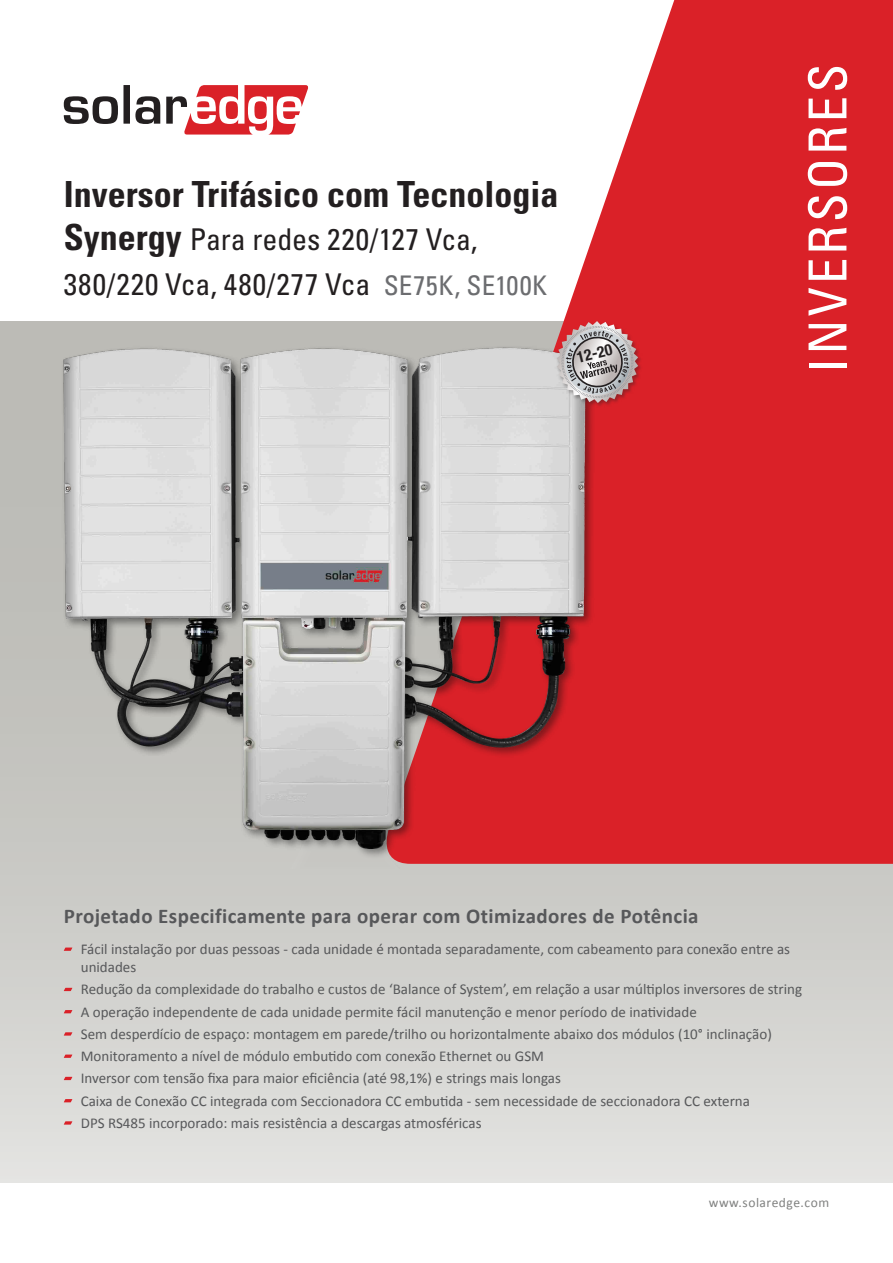
<style>
.page{position:relative;width:893px;height:1263px;background:#fff}
.page>*{position:absolute;margin:0;border:0;box-sizing:border-box;transform-origin:0 0}
.pg1_Family_vertical{font:condensed 52.5px "Univers LT Std";letter-spacing:.06em;color:#fff}
.pg1_Product_Header{font:700 condensed 36px "Univers LT Std";color:#231f20}
.pg1_Product_Header-2{font:condensed 30px "Univers LT Std";letter-spacing:.035em;color:#231f20}
.pg1_Product_Header-3{font:condensed 30px "Univers LT Std";letter-spacing:.005em;color:#231f20}
.pg1_Product_Header-4{font:condensed 27px "Univers LT Std";letter-spacing:.01em;color:#6c6d70}
.pg1_Text_bold{font:700 21px "Calibri";letter-spacing:.02em;color:#57585a}
.t1{font:700 condensed 15.6px "Helvetica Neue LT Std";color:#231f20}
.Pg1_Text_Bullets{font:15px/18px "Calibri";color:#57585a}
.pg1_Text_URL{font:13.5px "Calibri";letter-spacing:.04em;color:#808180}
</style>
<div class="page">
<div style="left:0;top:321px;width:893px;height:861px;background:linear-gradient(to bottom,#b4b3ae,#dbdbd8)"></div>
<svg style="left:377px;top:0;width:516px;height:864px;fill:#da2128"></svg>
<svg style="left:64px;top:85px;width:244px;height:50px"></svg>
<img style="left:40px;top:332px;width:569px;height:536px">
<div style="left:556px;top:321px;width:87px;height:87px;background:#231f20;opacity:.35"></div>
<svg style="left:557px;top:321px;width:81px;height:82px;background:#bb9799"></svg>
<svg style="left:64px;top:947px;width:8px;height:4px"></svg>
<svg style="left:64px;top:988px;width:8px;height:3px"></svg>
<svg style="left:64px;top:1010px;width:8px;height:3px"></svg>
<svg style="left:64px;top:1032px;width:8px;height:3px"></svg>
<svg style="left:64px;top:1054px;width:8px;height:4px"></svg>
<svg style="left:64px;top:1077px;width:8px;height:3px"></svg>
<svg style="left:64px;top:1099px;width:8px;height:3px"></svg>
<svg style="left:64px;top:1121px;width:8px;height:3px"></svg>
<p class="pg1_Product_Header" style="left:64px;top:172px;width:496px">Inversor Trifásico com Tecnologia</p>
<p class="pg1_Product_Header-3" style="left:190px;top:220px;width:289px">Para redes 220/127 Vca,</p>
<p class="pg1_Product_Header" style="left:64px;top:215px;width:119px">Synergy</p>
<p class="pg1_Product_Header-2" style="left:64px;top:265px;width:308px">380/220 Vca, 480/277 Vca</p>
<p class="pg1_Product_Header-4" style="left:384px;top:268px;width:165px">SE75 ,K SE100K</p>
<p class="t1" style="left:575px;top:348px;width:37px;rotate:-14deg">12-20</p>
<p class="pg1_Family_vertical" style="left:794px;top:372px;width:310px;rotate:-90deg">INVERSORES</p>
<p class="pg1_Text_bold" style="left:64px;top:903px;width:636px">Projetado Especificamente para operar com Otimizadores de Potência</p>
<p class="Pg1_Text_Bullets" style="left:81px;top:940px;width:711px">Fácil instalação por duas pessoas - cada unidade é montada separadamente, com cabeamento para conexão entre as unidades</p>
<p class="Pg1_Text_Bullets" style="left:81px;top:980px;width:723px">Redução da complexidade do trabalho e custos de ‘Balance of System ,’ em relação a usar múltiplos inversores de string</p>
<p class="Pg1_Text_Bullets" style="left:81px;top:1002px;width:617px">A operação independente de cada unidade permite fácil manutenção e menor período de inatividade</p>
<p class="Pg1_Text_Bullets" style="left:81px;top:1025px;width:693px">Sem desperdício de espaço: montagem em parede/trilho ou horizontalmente abaixo dos módulos (10° inclinação(</p>
<p class="Pg1_Text_Bullets" style="left:81px;top:1047px;width:465px">Monitoramento a nível de módulo embutido com conexão Ethernet ou GSM</p>
<p class="Pg1_Text_Bullets" style="left:81px;top:1069px;width:482px">Inversor com tensão fixa para maior eficiência (até 98,1% e) strings mais longas</p>
<p class="Pg1_Text_Bullets" style="left:81px;top:1091px;width:671px">Caixa de Conexão CC integrada com Seccionadora CC embutida - sem necessidade de seccionadora CC externa</p>
<p class="Pg1_Text_Bullets" style="left:81px;top:1114px;width:402px">DPS RS485 incorporado: mais resistência a descargas atmosféricas</p>
<p class="pg1_Text_URL" style="left:709px;top:1194px;width:122px">www.solaredge.com</p>
</div>
